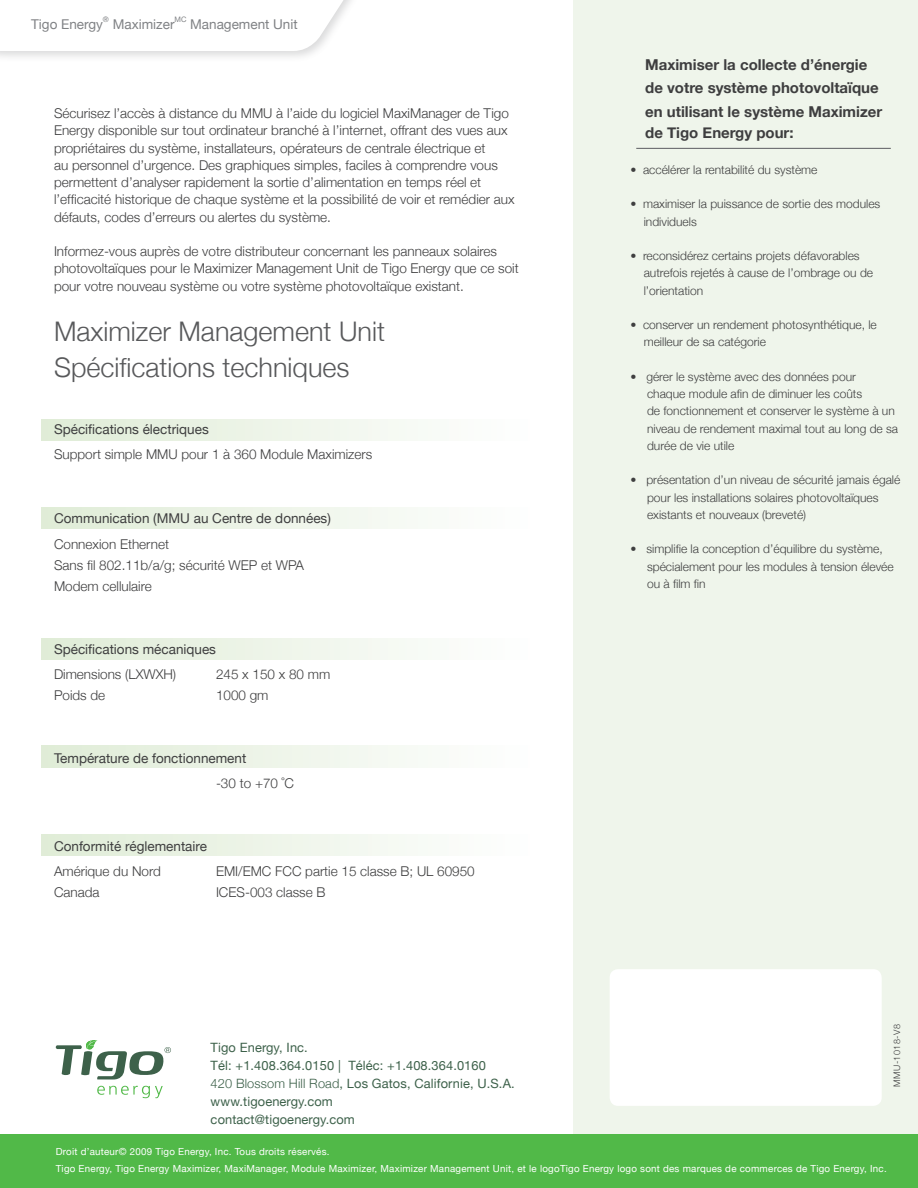
<style>
.page{position:relative;width:918px;height:1188px;background:#fff}
.page>*{position:absolute;margin:0;border:0;box-sizing:border-box;transform-origin:0 0}
.t1{font:300 27px/36px "Helvetica Neue";color:#58595b}
.t2{font:700 15px/23.5px "Helvetica Neue";color:#3e3e3f}
.t3{font:300 13.5px/17.2px "Helvetica Neue";color:#3e3e3f}
.t4{font:13.5px "Helvetica Neue";color:#3e3e3f}
.t5{font:13.5px "Helvetica Neue";color:#808285}
.t6{font:12.9px/18px "Helvetica Neue";letter-spacing:.01em;color:#3d614a}
.t7{font:300 12px/17.2px "Helvetica Neue";color:#3e3e3f}
.t8{font:9.75px/17.2px "Helvetica Neue";letter-spacing:.025em;color:#fff}
.t9{font:300 9px "Helvetica Neue";letter-spacing:.05em;color:#3e3e3f}
.t10{font:7.5px "Helvetica Neue";color:#808285}
.s1{font-weight:300}
</style>
<div class="page">
<div style="left:41px;top:420px;width:490px;height:21px;background:linear-gradient(to right,#dfecd6,#fefefe)"></div>
<div style="left:41px;top:507px;width:490px;height:21px;background:linear-gradient(to right,#dfecd6,#fefefe)"></div>
<div style="left:41px;top:638px;width:490px;height:21px;background:linear-gradient(to right,#dfecd6,#fefefe)"></div>
<div style="left:41px;top:746px;width:490px;height:21px;background:linear-gradient(to right,#dfecd6,#fefefe)"></div>
<div style="left:41px;top:835px;width:490px;height:21px;background:linear-gradient(to right,#dfecd6,#fefefe)"></div>
<div style="left:573px;top:0;width:345px;height:1139px;background:#eff5eb"></div>
<div style="left:0;top:1134px;width:918px;height:54px;background:#51b948"></div>
<div style="left:0;top:0;width:360px;height:62px;background:#6c6d70;opacity:.25"></div>
<svg style="left:0;top:0;width:356px;height:51px"></svg>
<div style="left:610px;top:969px;width:272px;height:137px;background:#fff;border-radius:9px"></div>
<hr style="left:636px;top:148px;width:255px;height:1px;background:#6c6d70">
<svg style="left:97px;top:1086px;width:66px;height:12px"></svg>
<svg style="left:56px;top:1040px;width:115px;height:40px"></svg>
<p class="t10" style="left:103px;top:15px;width:7px">®</p>
<p class="t10" style="left:175px;top:15px;width:13px">MC</p>
<p class="t5" style="left:31px;top:17px;width:73px">Tigo Energy</p>
<p class="t5" style="left:113px;top:17px;width:63px">Maximizer</p>
<p class="t5" style="left:190px;top:17px;width:109px">Management Unit</p>
<p class="t3" style="left:54px;top:104px;width:462px">Sécurisez l’accès à distance du MMU à l’aide du logiciel MaxiManager de Tigo Energy disponible sur tout ordinateur branché à l’internet, offrant des vues aux propriétaires du système, installateurs, opérateurs de centrale électrique et<br>au personnel d’urgence. Des graphiques simples, faciles à comprendre vous permettent d’analyser rapidement la sortie d’alimentation en temps réel et l’efficacité historique de chaque système et la possibilité de voir et remédier aux défauts, codes d’erreurs ou alertes du système.</p>
<p class="t3" style="left:54px;top:242px;width:466px">Informez-vous auprès de votre distributeur concernant les panneaux solaires photovoltaïques pour le Maximizer Management Unit de Tigo Energy que ce soit pour votre nouveau système ou votre système photovoltaïque existant.</p>
<h1 class="t1" style="left:54px;top:313px;width:333px">Maximizer Management Unit<br>Spécifications techniques</h1>
<p class="t4" style="left:54px;top:421px;width:156px">Spécifications électriques</p>
<p class="t3" style="left:54px;top:445px;width:320px">Support simple MMU pour 1 à 360 Module Maximizers</p>
<p class="t4" style="left:54px;top:510px;width:278px">Communication (MMU au Centre de données)</p>
<p class="t3" style="left:54px;top:533px;width:252px;line-height:21px">Connexion Ethernet<br>Sans fil 802.11b/a/g; sécurité WEP et WPA<br>Modem cellulaire</p>
<p class="t4" style="left:54px;top:641px;width:164px">Spécifications mécaniques</p>
<p class="t3" style="left:54px;top:665px;width:124px">Dimensions (LXWXH)</p>
<p class="t3" style="left:216px;top:665px;width:116px">245 x 150 x 80 mm</p>
<p class="t3" style="left:54px;top:686px;width:53px">Poids de</p>
<p class="t3" style="left:216px;top:686px;width:54px">1000 gm</p>
<p class="t4" style="left:54px;top:750px;width:194px">Température de fonctionnement</p>
<p class="t3" style="left:216px;top:774px;width:79px">-30 to +70 ˚C</p>
<p class="t4" style="left:54px;top:838px;width:155px">Conformité réglementaire</p>
<p class="t3" style="left:54px;top:863px;width:108px">Amérique du Nord</p>
<p class="t3" style="left:216px;top:863px;width:260px">EMI/EMC FCC partie 15 classe B; UL 60950</p>
<p class="t3" style="left:54px;top:884px;width:47px">Canada</p>
<p class="t3" style="left:216px;top:884px;width:111px">ICES-003 classe B</p>
<p class="t6" style="left:211px;top:1038px;width:306px">Tigo Energy, Inc.<br>Tél: +1.408.364.0150 | Téléc: +1.408.364.0160<br><span class="s1">420 Blossom Hill Road</span>, Los Gatos, Californie, U.S.A. www.tigoenergy.com<br>contact@tigoenergy.com</p>
<p class="t2" style="left:645px;top:52px;width:239px">Maximiser la collecte d’énergie de votre système photovoltaïque en utilisant le système Maximizer</p>
<p class="t2" style="left:645px;top:120px;width:150px">de Tigo Energy pour:</p>
<p class="t7" style="left:630px;top:161px;width:189px">• accélérer la rentabilité du système</p>
<p class="t7" style="left:644px;top:195px;width:238px;text-indent:-13px">• maximiser la puissance de sortie des modules individuels</p>
<p class="t7" style="left:644px;top:247px;width:231px;text-indent:-13px">• reconsidérez certains projets défavorables autrefois rejetés à cause de l’ombrage ou de l’orientation</p>
<p class="t7" style="left:644px;top:316px;width:235px;text-indent:-13px">• conserver un rendement photosynthétique, le meilleur de sa catégorie</p>
<p class="t7" style="left:647px;top:368px;width:253px;text-indent:-17px">• gérer le système avec des données pour<br>chaque module afin de diminuer les coûts<br>de fonctionnement et conserver le système à un niveau de rendement maximal tout au long de sa durée de vie utile</p>
<p class="t7" style="left:647px;top:471px;width:255px;text-indent:-17px">• présentation d’un niveau de sécurité jamais égalé pour les installations solaires photovoltaïques existants et nouveaux (breveté)</p>
<p class="t7" style="left:647px;top:540px;width:248px;text-indent:-17px">• simplifie la conception d’équilibre du système, spécialement pour les modules à tension élevée ou à film fin</p>
<p class="t9" style="left:891px;top:1087px;width:64px;rotate:-90deg">MMU-1018-V8</p>
<p class="t8" style="left:56px;top:1142px;width:832px">Droit d’auteur© 2009 Tigo Energy, Inc. Tous droits réservés.<br>Tigo Energy, Tigo Energy Maximizer, MaxiManager, Module Maximizer, Maximizer Management Unit, et le logoTigo Energy logo sont des marques de commerces de Tigo Energy, Inc.</p>
</div>
